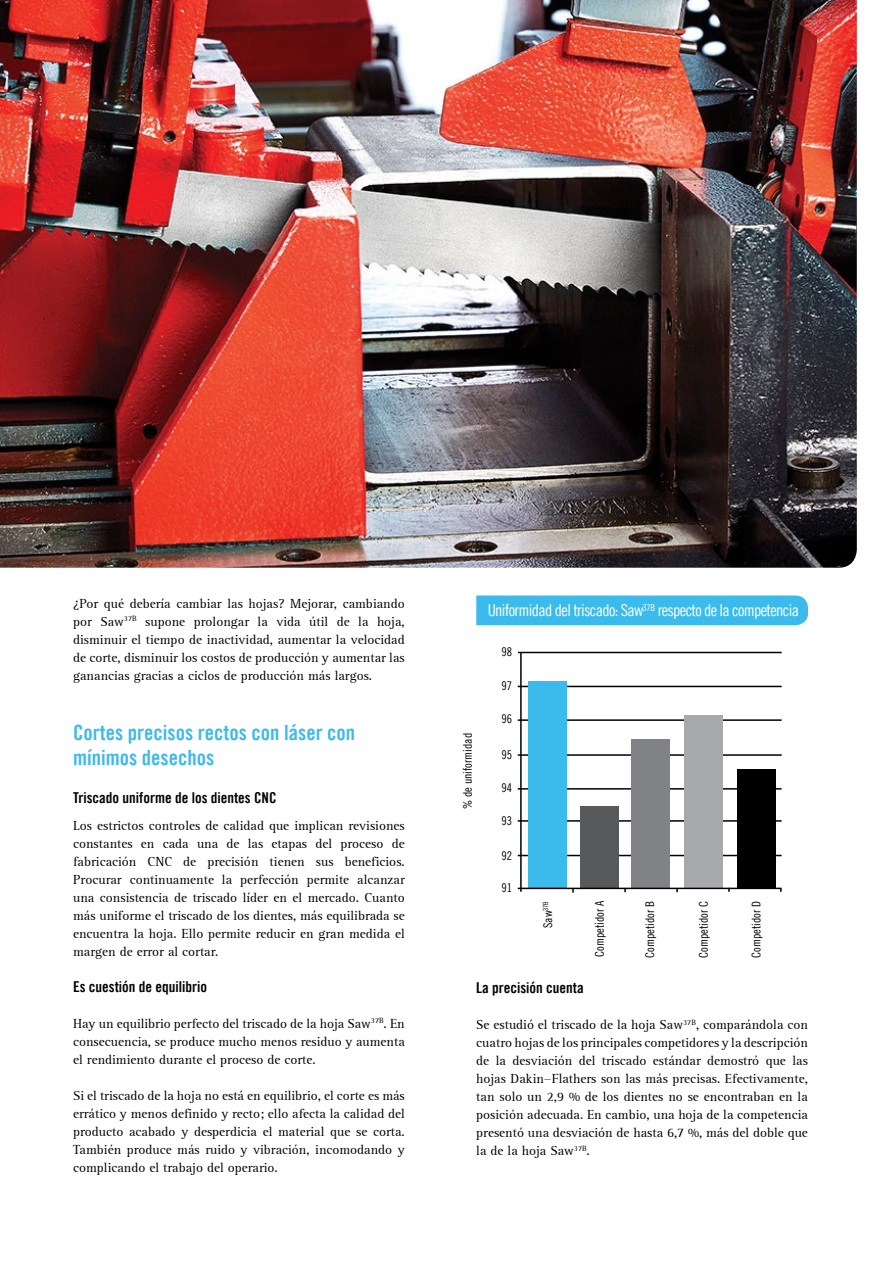
<style>
.page{position:relative;width:893px;height:1263px;background:#fff}
.page>*{position:absolute;margin:0;border:0;box-sizing:border-box;transform-origin:0 0}
.t1{font:21px/25.2px "Trade Gothic Bold Cond Twenty";color:#3bbaec}
.t2{font:16.5px "Trade Gothic LT Cond Eighteen";letter-spacing:-.04em;color:#fff}
.t3{font:15px "Trade Gothic Bold Cond Twenty";color:#000}
.t4{font:13.5px/18px "Rotis Serif";color:#000;text-align:justify}
.t5{font:12px "Trade Gothic LT Cond Eighteen";color:#000}
</style>
<div class="page">
<hr style="left:518px;top:652px;width:264px;height:1px;background:#000">
<div style="left:476px;top:595px;width:332px;height:30px;background:#3bbaec"></div>
<hr style="left:520px;top:652px;width:2px;height:240px;background:#000">
<hr style="left:518px;top:855px;width:264px;height:1px;background:#000">
<hr style="left:518px;top:820px;width:264px;height:2px;background:#000">
<hr style="left:518px;top:788px;width:264px;height:2px;background:#000">
<hr style="left:518px;top:754px;width:264px;height:2px;background:#000">
<hr style="left:518px;top:719px;width:264px;height:2px;background:#000">
<hr style="left:518px;top:686px;width:264px;height:1px;background:#000">
<div style="left:529px;top:682px;width:38px;height:206px;background:#3bbaec"></div>
<div style="left:632px;top:739px;width:38px;height:149px;background:#808285"></div>
<div style="left:580px;top:806px;width:38px;height:82px;background:#58595b"></div>
<div style="left:684px;top:715px;width:39px;height:173px;background:#a7a9ac"></div>
<div style="left:737px;top:769px;width:38px;height:119px;background:#000"></div>
<hr style="left:518px;top:888px;width:264px;height:1px;background:#000">
<img style="left:0;top:0;width:857px;height:568px">
<p class="t4" style="left:73px;top:595px;width:333px">¿Por qué debería cambiar las hojas? Mejorar, cambiando por Saw<sup>37B</sup> supone prolongar la vida útil de la hoja, disminuir el tiempo de inactividad, aumentar la velocidad de corte, disminuir los costos de producción y aumentar las ganancias gracias a ciclos de producción más largos.</p>
<h1 class="t1" style="left:73px;top:720px;width:284px">Cortes precisos rectos con láser con mínimos desechos</h1>
<p class="t3" style="left:73px;top:788px;width:205px">Triscado uniforme de los dientes CNC</p>
<p class="t4" style="left:73px;top:816px;width:333px">Los estrictos controles de calidad que implican revisiones constantes en cada una de las etapas del proceso de fabricación CNC de precisión tienen sus beneficios.<br>Procurar continuamente la perfección permite alcanzar una consistencia de triscado líder en el mercado. Cuanto más uniforme el triscado de los dientes, más equilibrada se encuentra la hoja. Ello permite reducir en gran medida el margen de error al cortar.</p>
<p class="t3" style="left:73px;top:977px;width:136px">Es cuestión de equilibrio</p>
<p class="t4" style="left:73px;top:1014px;width:333px">Hay un equilibrio perfecto del triscado de la hoja Saw<sup>37B</sup>. En consecuencia, se produce mucho menos residuo y aumenta el rendimiento durante el proceso de corte.</p>
<p class="t4" style="left:73px;top:1086px;width:333px">Si el triscado de la hoja no está en equilibrio, el corte es más errático y menos definido y recto; ello afecta la calidad del producto acabado y desperdicia el material que se corta.<br>También produce más ruido y vibración, incomodando y complicando el trabajo del operario.</p>
<p class="t2" style="left:488px;top:601px;width:313px">Uniformidad del triscado: Saw<sup>37B</sup> respecto de la competencia</p>
<p class="t5" style="left:501px;top:644px;width:12px">98</p>
<p class="t5" style="left:501px;top:679px;width:12px">97</p>
<p class="t5" style="left:460px;top:809px;width:77px;rotate:-90deg">% de uniformidad</p>
<p class="t5" style="left:501px;top:712px;width:12px">96</p>
<p class="t5" style="left:501px;top:748px;width:12px">95</p>
<p class="t5" style="left:501px;top:781px;width:12px">94</p>
<p class="t5" style="left:501px;top:814px;width:12px">93</p>
<p class="t5" style="left:501px;top:848px;width:12px">92</p>
<p class="t5" style="left:501px;top:881px;width:12px">91</p>
<p class="t5" style="left:541px;top:928px;width:29px;rotate:-90deg">Saw<sup>37B</sup></p>
<p class="t5" style="left:592px;top:957px;width:57px;rotate:-90deg">Competidor A</p>
<p class="t5" style="left:643px;top:958px;width:58px;rotate:-90deg">Competidor B</p>
<p class="t5" style="left:696px;top:958px;width:58px;rotate:-90deg">Competidor C</p>
<p class="t5" style="left:749px;top:958px;width:58px;rotate:-90deg">Competidor D</p>
<p class="t3" style="left:476px;top:979px;width:109px">La precisión cuenta</p>
<p class="t4" style="left:476px;top:1016px;width:333px">Se estudió el triscado de la hoja Saw<sup>37B</sup>, comparándola con cuatro hojas de los principales competidores y la descripción de la desviación del triscado estándar demostró que las hojas Dakin-Flathers son las más precisas. Efectivamente, tan solo un 2,9 % de los dientes no se encontraban en la posición adecuada. En cambio, una hoja de la competencia presentó una desviación de hasta 6,7 %, más del doble que la de la hoja Saw<sup>37B</sup>.</p>
</div>
